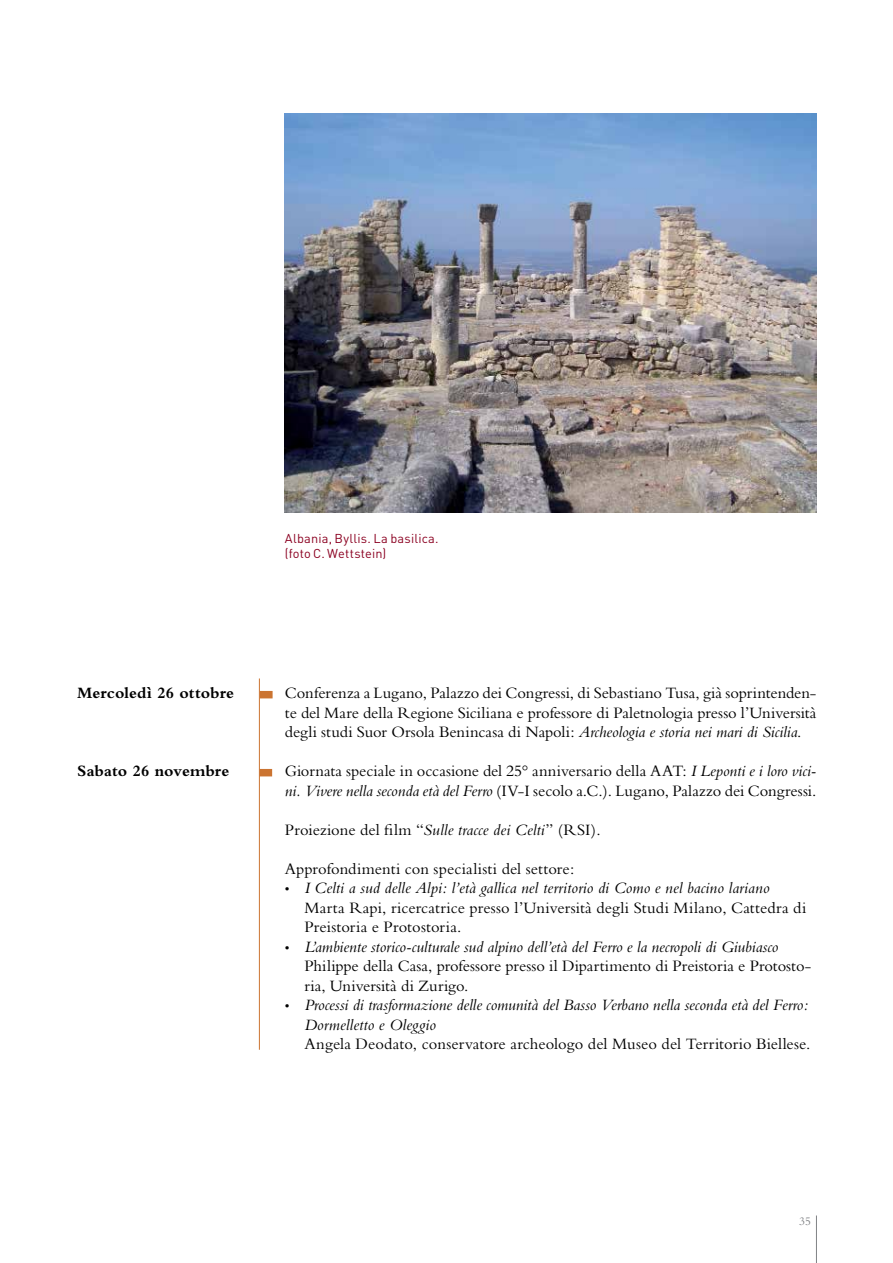
<style>
.page{position:relative;width:893px;height:1263px;background:#fff}
.page>*{position:absolute;margin:0;border:0;box-sizing:border-box;transform-origin:0 0}
.t1{font:16.5px/19.5px "Bembo";letter-spacing:.005em;color:#000}
.t2{font:italic 16.5px/19.5px "Bembo";letter-spacing:-.005em;color:#000}
.t3{font:700 16.5px "Bembo";letter-spacing:.005em;color:#000}
.t4{font:12.75px/15px "DIN";letter-spacing:.015em;color:#8b0021}
.t5{font:12px "Bembo";color:#808285}
.s1{font-style:italic}
.s2{font-size:13.5px}
.s3{font-style:normal;font-size:13.5px}
</style>
<div class="page">
<hr style="left:816px;top:1215px;width:1px;height:48px;background:#808285">
<hr style="left:259px;top:678px;width:1px;height:372px;background:#cb7431">
<div style="left:259px;top:769px;width:13px;height:7px;background:#cb7431"></div>
<div style="left:260px;top:691px;width:13px;height:7px;background:#cb7431"></div>
<img style="left:285px;top:113px;width:531px;height:399px">
<p class="t4" style="left:285px;top:530px;width:155px">Albania, Byllis. La basilica. (foto C. Wettstein)</p>
<p class="t3" style="left:77px;top:684px;width:159px">Mercoledì 26 ottobre</p>
<p class="t3" style="left:77px;top:762px;width:154px">Sabato 26 novembre</p>
<p class="t1" style="left:285px;top:683px;width:533px;text-align:justify">Conferenza a Lugano, Palazzo dei Congressi, di Sebastiano Tusa, già soprintenden&shy;te del Mare della Regione Siciliana e professore di Paletnologia presso l’Università degli studi Suor Orsola Benincasa di Napoli: <span class="s1">Archeologia e storia nei mari di Sicilia</span>.</p>
<p class="t1" style="left:285px;top:761px;width:533px">Giornata speciale in occasione del 25° anniversario della AAT: <span class="s1">I Leponti e i loro vici&shy;ni. Vivere nella seconda età del Ferro</span> (IV-I secolo a.C.). Lugano, Palazzo dei Congressi.</p>
<p class="t1" style="left:285px;top:819px;width:317px">Proiezione del film “<span class="s1">Sulle tracce dei Celti</span>” (RSI).</p>
<p class="t1" style="left:285px;top:858px;width:291px">Approfondimenti con specialisti del settore:</p>
<p class="t1" style="left:304px;top:878px;width:503px;text-indent:-20px"><span class="s2">•</span> <span class="s1">I Celti a sud delle Alpi: l’età gallica nel territorio di Como e nel bacino lariano<br></span>Marta Rapi, ricercatrice presso l’Università degli Studi Milano, Cattedra di<br>Preistoria e Protostoria.</p>
<p class="t1" style="left:304px;top:936px;width:508px;text-indent:-20px"><span class="s2">•</span> <span class="s1">L’ambiente storico-culturale sud alpino dell’età del Ferro e la necropoli di Giubiasco<br></span>Philippe della Casa, professore presso il Dipartimento di Preistoria e Protosto&shy;ria, Università di Zurigo.</p>
<p class="t2" style="left:304px;top:995px;width:505px;text-indent:-20px"><span class="s3">•</span> Processi di trasformazione delle comunità del Basso Verbano nella seconda età del Ferro:<br>Dormelletto e Oleggio</p>
<p class="t1" style="left:304px;top:1034px;width:508px">Angela Deodato, conservatore archeologo del Museo del Territorio Biellese.</p>
<p class="t5" style="left:799px;top:1214px;width:13px">35</p>
</div>
